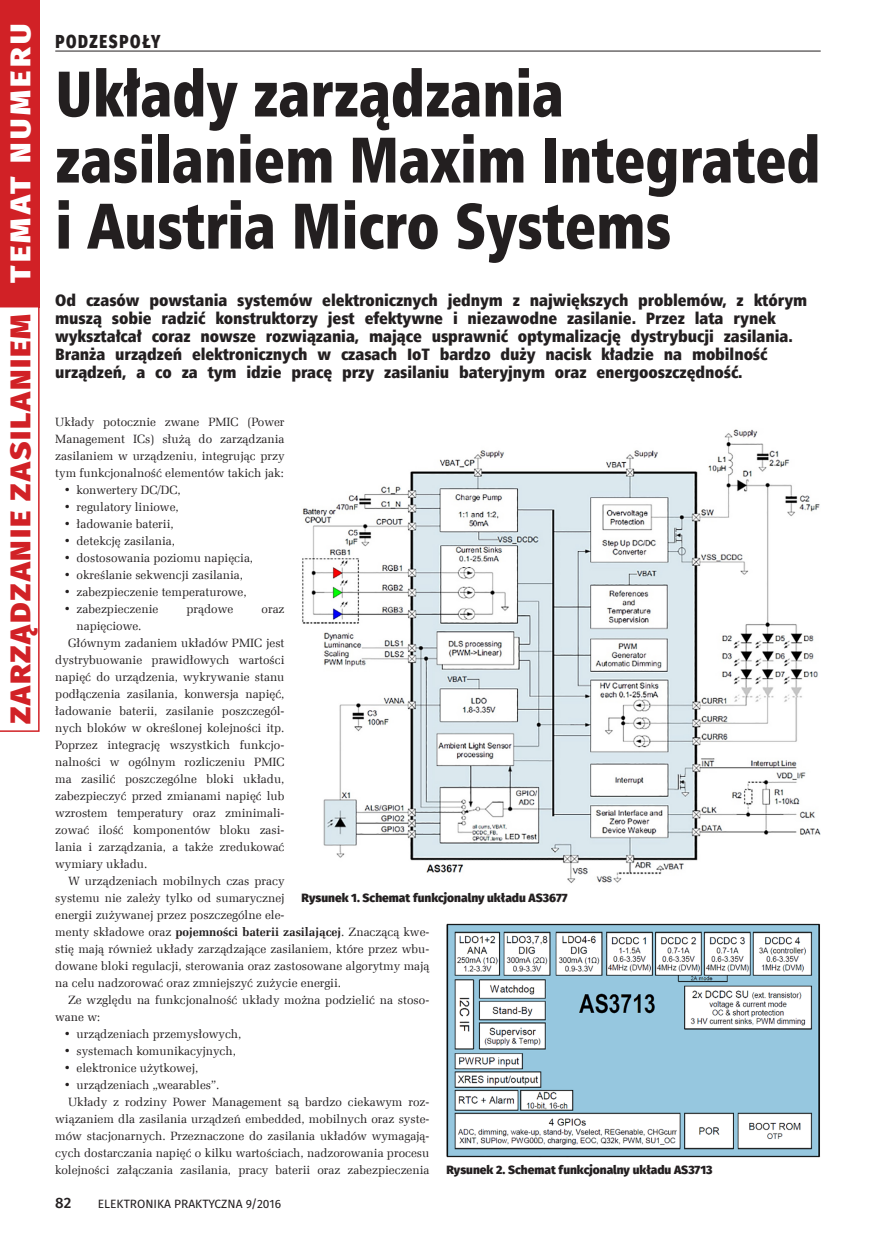
<style>
.page{position:relative;width:893px;height:1234px;background:#fff}
.page>*{position:absolute;margin:0;border:0;box-sizing:border-box;transform-origin:0 0}
._9_Tytul{font:64.5px/66px "Humnst 777 X Blk Cn EU";color:#231f20;scale:.9 1}
._4_Podpis{font:800 28.5px "Fira Sans";letter-spacing:.06em;color:#d12126;scale:1.1 1}
._4_Podpis-2{font:800 28.5px "Fira Sans";letter-spacing:.11em;color:#fff;scale:1.1 1}
.t1{font:800 18.75px "Fira Sans";letter-spacing:.11em;color:#231f20;scale:.8 1}
._2_Lead_kurs{font:16.5px/18px "Humnst 777 X Blk Cn EU";letter-spacing:-.005em;color:#231f20}
.t2{font:500 15px "Fira Sans";color:#231f20}
._1_Body{font:12px/17px "Zapf Ellipt EU";color:#231f20;text-align:justify}
._4_Podpis-3{font:800 12px "Fira Sans";color:#231f20}
.t3{font:12px "Fira Sans";color:#231f20}
.s1{font-weight:700}
</style>
<div class="page">
<hr style="left:55px;top:51px;width:766px;height:1px;background:#231f20">
<div style="left:0;top:0;width:40px;height:307px;background:#d12126"></div>
<svg style="left:0;top:307px;width:40px;height:424px"></svg>
<img style="left:446px;top:923px;width:374px;height:234px">
<img style="left:302px;top:429px;width:519px;height:454px">
<p class="_4_Podpis-2" style="left:1px;top:283px;width:237px;rotate:-90deg">TEMAT NUMERU</p>
<p class="_4_Podpis" style="left:1px;top:724px;width:375px;rotate:-90deg">ZARZĄDZANIE ZASILANIEM</p>
<p class="t1" style="left:55px;top:28px;width:133px">PODZESPOŁY</p>
<p class="_9_Tytul" style="left:55px;top:61px;width:852px">Układy zarządzania zasilaniem Maxim Integrated i Austria Micro Systems</p>
<p class="_2_Lead_kurs" style="left:55px;top:291px;width:754px">Od czasów powstania systemów elektronicznych jednym z największych problemów, z którym muszą sobie radzić konstruktorzy jest efektywne i niezawodne zasilanie. Przez lata rynek wykształcał coraz nowsze rozwiązania, mające usprawnić optymalizację dystrybucji zasilania.<br>Branża urządzeń elektronicznych w czasach IoT bardzo duży nacisk kładzie na mobilność urządzeń, a co za tym idzie pracę przy zasilaniu bateryjnym oraz energooszczędność.</p>
<p class="_1_Body" style="left:55px;top:413px;width:231px">Układy potocznie zwane PMIC (Power Management ICs) służą do zarządzania zasilaniem w urządzeniu, integrując przy tym funkcjonalność elementów takich jak:</p>
<p class="_1_Body" style="left:64px;top:481px;width:119px">• konwertery DC/DC,</p>
<p class="_1_Body" style="left:64px;top:498px;width:117px">• regulatory liniowe,</p>
<p class="_1_Body" style="left:64px;top:515px;width:112px">• ładowanie baterii,</p>
<p class="_1_Body" style="left:64px;top:532px;width:113px">• detekcję zasilania,</p>
<p class="_1_Body" style="left:64px;top:549px;width:191px">• dostosowania poziomu napięcia,</p>
<p class="_1_Body" style="left:64px;top:566px;width:181px">• określanie sekwencji zasilania,</p>
<p class="_1_Body" style="left:64px;top:583px;width:184px">• zabezpieczenie temperaturowe,</p>
<p class="_1_Body" style="left:64px;top:600px;width:96px">• zabezpieczenie</p>
<p class="_1_Body" style="left:187px;top:600px;width:48px">prądowe</p>
<p class="_1_Body" style="left:262px;top:600px;width:24px">oraz</p>
<p class="_1_Body" style="left:77px;top:617px;width:67px">napięciowe.</p>
<p class="_1_Body" style="left:55px;top:634px;width:231px;text-indent:13px">Głównym zadaniem układów PMIC jest dystrybuowanie prawidłowych wartości napięć do urządzenia, wykrywanie stanu podłączenia zasilania, konwersja napięć, ładowanie baterii, zasilanie poszczegól&shy;nych bloków w określonej kolejności itp.<br>Poprzez integrację wszystkich funkcjo&shy;nalności w ogólnym rozliczeniu PMIC ma zasilić poszczególne bloki układu, zabezpieczyć przed zmianami napięć lub wzrostem temperatury oraz zminimali&shy;zować ilość komponentów bloku zasi&shy;lania i zarządzania, a także zredukować wymiary układu.</p>
<p class="_1_Body" style="left:55px;top:872px;width:376px;text-align:left;text-indent:13px">W urządzeniach mobilnych czas pracy<br>systemu nie zależy tylko od sumarycznej<br>energii zużywanej przez poszczególne ele-<br>menty składowe oraz <span class="s1">pojemności baterii zasilającej</span>. Znaczącą kwe&shy;stię mają również układy zarządzające zasilaniem, które przez wbu&shy;dowane bloki regulacji, sterowania oraz zastosowane algorytmy mają na celu nadzorować oraz zmniejszyć zużycie energii.</p>
<p class="_1_Body" style="left:55px;top:991px;width:376px;text-indent:13px">Ze względu na funkcjonalność układy można podzielić na stoso&shy;wane w:</p>
<p class="_1_Body" style="left:64px;top:1025px;width:179px">• urządzeniach przemysłowych,</p>
<p class="_1_Body" style="left:64px;top:1042px;width:174px">• systemach komunikacyjnych,</p>
<p class="_1_Body" style="left:64px;top:1059px;width:136px">• elektronice użytkowej,</p>
<p class="_1_Body" style="left:64px;top:1076px;width:157px">• urządzeniach „wearables”.</p>
<p class="_1_Body" style="left:55px;top:1093px;width:376px;text-indent:13px">Układy z rodziny Power Management są bardzo ciekawym roz&shy;wiązaniem dla zasilania urządzeń embedded, mobilnych oraz syste&shy;mów stacjonarnych. Przeznaczone do zasilania układów wymagają&shy;cych dostarczania napięć o kilku wartościach, nadzorowania procesu kolejności załączania zasilania, pracy baterii oraz zabezpieczenia</p>
<p class="_4_Podpis-3" style="left:302px;top:889px;width:267px">Rysunek 1. Schemat funkcjonalny układu AS3677</p>
<p class="_4_Podpis-3" style="left:446px;top:1161px;width:268px">Rysunek 2. Schemat funkcjonalny układu AS3713</p>
<p class="t2" style="left:55px;top:1192px;width:18px">82</p>
<p class="t3" style="left:98px;top:1195px;width:185px">ELEKTRONIKA PRAKTYCZNA 9/2016</p>
</div>
